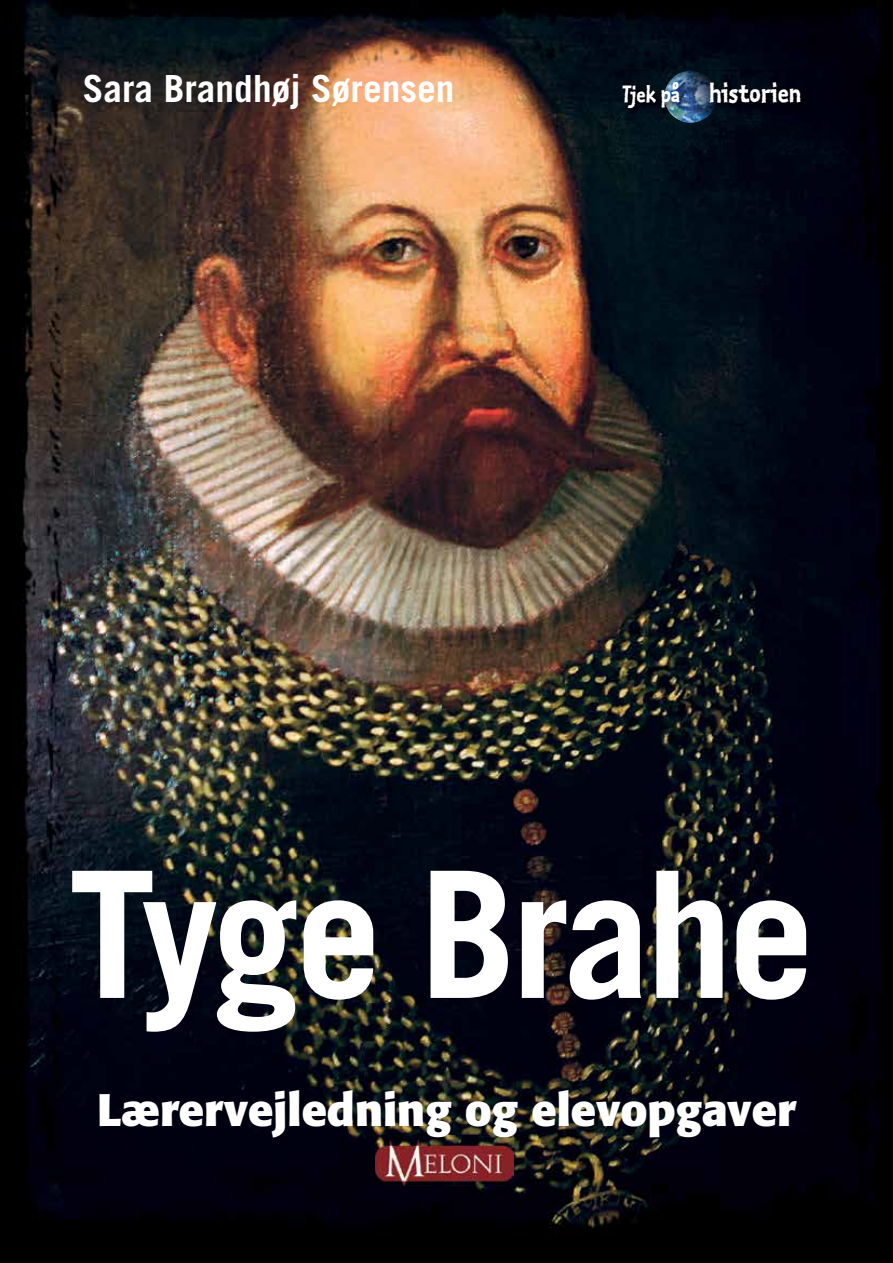
<style>
.page{position:relative;width:893px;height:1263px;background:#000}
.page>*{position:absolute;margin:0;border:0;box-sizing:border-box;transform-origin:0 0}
.t1{font:700 176.1px "Trade Gothic";letter-spacing:-.03em;color:#fff}
.t2{font:700 45px "Formata";color:#fff}
.t3{font:700 37.35px "Trade Gothic";color:#fff}
.t4{font:31.2px "Kosmik Bold Two";color:#fff}
.s1{font-size:25.95px}
</style>
<div class="page">
<img style="left:21px;top:0;width:859px;height:1228px">
<img style="left:375px;top:1135px;width:138px;height:50px">
<img style="left:615px;top:71px;width:238px;height:84px">
<img style="left:664px;top:71px;width:53px;height:52px">
<p class="t3" style="left:83px;top:65px;width:373px">Sara Brandhøj Sørensen</p>
<p class="t4" style="left:622px;top:71px;width:180px"><span class="s1">Tjek på</span> historien</p>
<h1 class="t1" style="left:69px;top:827px;width:748px">Tyge Brahe</h1>
<p class="t2" style="left:97px;top:1082px;width:700px">Lærervejledning og elevopgaver</p>
</div>
